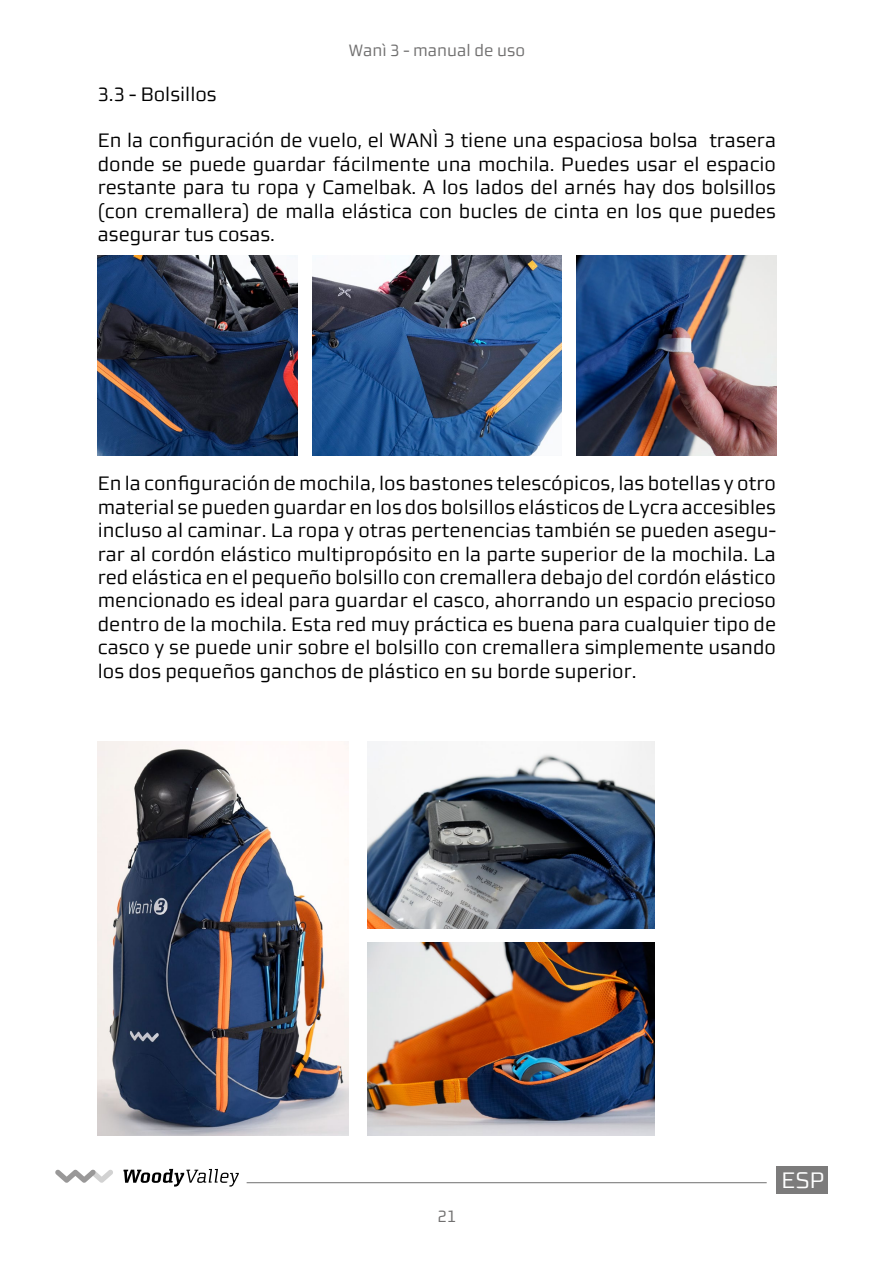
<style>
.page{position:relative;width:893px;height:1263px;background:#fff}
.page>*{position:absolute;margin:0;border:0;box-sizing:border-box;transform-origin:0 0}
.t1{font:22.5px "Morgan Sans Lining";color:#fff}
.t2{font:19.5px/23.4px "Morgan Sans Lining";color:#000;text-align:justify}
.t3{font:16.5px "Morgan Sans Lining";color:#706f6f}
</style>
<div class="page">
<hr style="left:247px;top:1182px;width:520px;height:1px;background:#706f6f">
<svg style="left:123px;top:1169px;width:116px;height:17px"></svg>
<svg style="left:55px;top:1169px;width:58px;height:14px"></svg>
<div style="left:776px;top:1166px;width:51px;height:28px;background:#7c7b7b"></div>
<img style="left:312px;top:256px;width:250px;height:199px">
<img style="left:576px;top:256px;width:200px;height:199px">
<img style="left:367px;top:942px;width:287px;height:193px">
<img style="left:98px;top:741px;width:251px;height:394px">
<img style="left:98px;top:256px;width:200px;height:199px">
<img style="left:367px;top:741px;width:287px;height:187px">
<p class="t3" style="left:349px;top:41px;width:178px">Wanì 3 - manual de uso</p>
<p class="t2" style="left:98px;top:82px;width:120px">3.3 - Bolsillos</p>
<p class="t2" style="left:98px;top:129px;width:680px">En la configuración de vuelo, el WANÌ 3 tiene una espaciosa bolsa trasera donde se puede guardar fácilmente una mochila. Puedes usar el espacio restante para tu ropa y Camelbak. A los lados del arnés hay dos bolsillos (con cremallera) de malla elástica con bucles de cinta en los que puedes asegurar tus cosas.</p>
<p class="t2" style="left:98px;top:472px;width:680px">En la configuración de mochila, los bastones telescópicos, las botellas y otro material se pueden guardar en los dos bolsillos elásticos de Lycra accesibles incluso al caminar. La ropa y otras pertenencias también se pueden asegu&shy;rar al cordón elástico multipropósito en la parte superior de la mochila. La red elástica en el pequeño bolsillo con cremallera debajo del cordón elástico mencionado es ideal para guardar el casco, ahorrando un espacio precioso dentro de la mochila. Esta red muy práctica es buena para cualquier tipo de casco y se puede unir sobre el bolsillo con cremallera simplemente usando los dos pequeños ganchos de plástico en su borde superior.</p>
<p class="t3" style="left:437px;top:1207px;width:20px">21</p>
<p class="t1" style="left:782px;top:1167px;width:45px">ESP</p>
</div>
